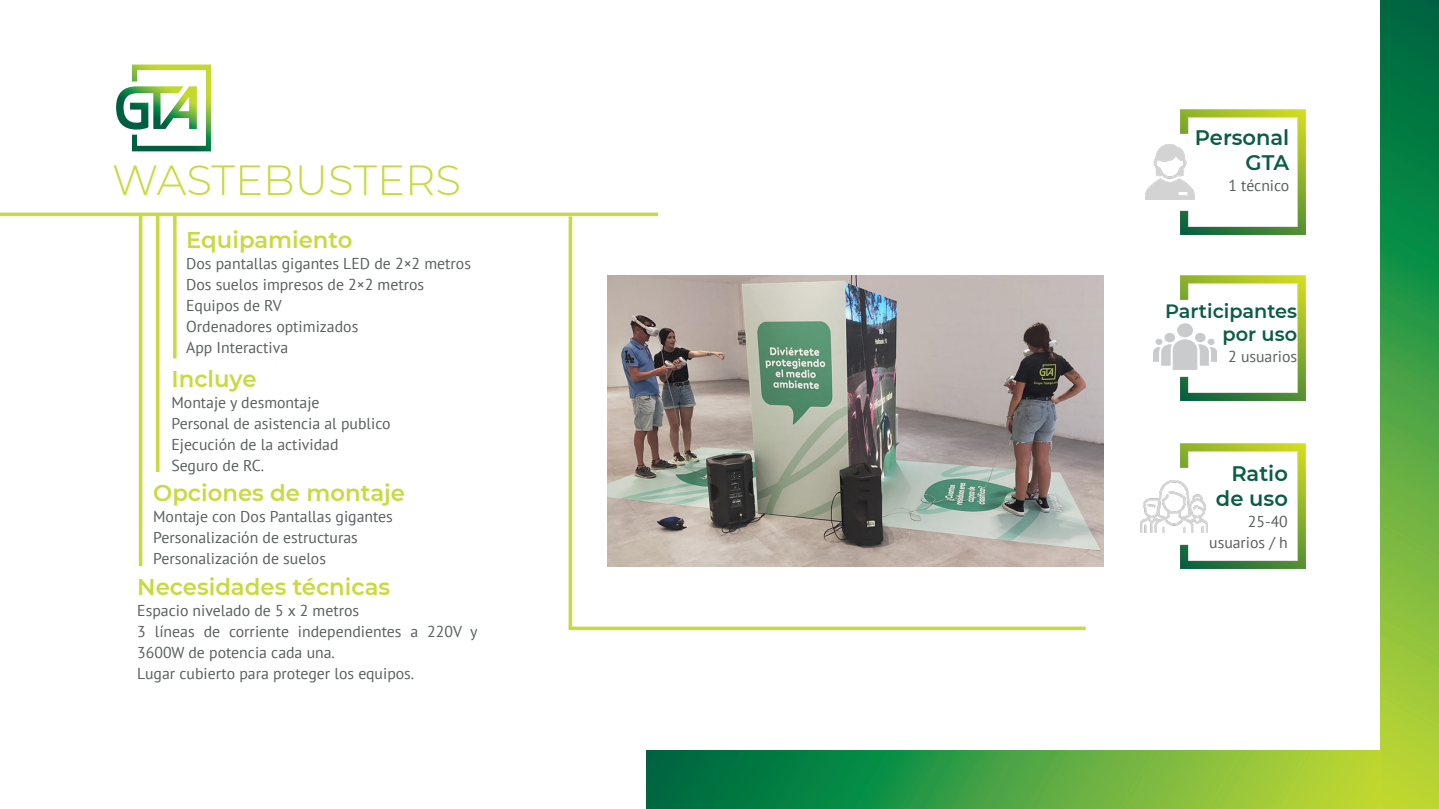
<style>
.page{position:relative;width:1439px;height:809px;background:#fff}
.page>*{position:absolute;margin:0;border:0;box-sizing:border-box;transform-origin:0 0}
.t1{font:300 42px "Montserrat";color:#c7da3e}
.t2{font:600 22.75px "Montserrat";color:#c7da3e}
.t3{font:600 21px "Montserrat";color:#0a5d44}
.t4{font:600 19.25px "Montserrat";color:#0a5d44}
.t5{font:15.75px/21px "PT Sans";color:#595e5e}
</style>
<div class="page">
<svg style="left:1380px;top:0;width:59px;height:809px;background:#4ea240"></svg>
<svg style="left:646px;top:750px;width:734px;height:59px;background:#4ea240"></svg>
<svg style="left:116px;top:64px;width:95px;height:87px"></svg>
<hr style="left:0;top:213px;width:658px;height:3px;background:#c7da3e">
<svg style="left:568px;top:626px;width:517px;height:4px;background:#cedf59"></svg>
<svg style="left:568px;top:216px;width:4px;height:412px;background:#cfdf5c"></svg>
<img style="left:1180px;top:444px;width:125px;height:125px">
<img style="left:1180px;top:275px;width:125px;height:125px">
<img style="left:1180px;top:109px;width:125px;height:125px">
<img style="left:1140px;top:481px;width:67px;height:51px">
<img style="left:1145px;top:144px;width:50px;height:55px">
<img style="left:1153px;top:318px;width:63px;height:56px">
<svg style="left:173px;top:216px;width:4px;height:142px"></svg>
<hr style="left:156px;top:216px;width:3px;height:256px;background:#c7da3e">
<hr style="left:139px;top:215px;width:3px;height:351px;background:#c7da3e">
<img style="left:608px;top:275px;width:495px;height:291px">
<p class="t1" style="left:112px;top:152px;width:350px">WASTEBUSTERS</p>
<p class="t2" style="left:186px;top:223px;width:168px">Equipamiento</p>
<p class="t5" style="left:186px;top:252px;width:286px">Dos pantallas gigantes LED de 2×2 metros</p>
<p class="t5" style="left:186px;top:273px;width:239px">Dos suelos impresos de 2×2 metros</p>
<p class="t5" style="left:186px;top:294px;width:97px">Equipos de RV</p>
<p class="t5" style="left:186px;top:315px;width:174px">Ordenadores optimizados</p>
<p class="t5" style="left:186px;top:336px;width:104px">App Interactiva</p>
<p class="t2" style="left:171px;top:362px;width:87px">Incluye</p>
<p class="t5" style="left:171px;top:391px;width:150px">Montaje y desmontaje</p>
<p class="t5" style="left:171px;top:412px;width:221px">Personal de asistencia al publico</p>
<p class="t5" style="left:171px;top:433px;width:168px">Ejecución de la actividad</p>
<p class="t5" style="left:171px;top:454px;width:94px">Seguro de RC.</p>
<p class="t2" style="left:153px;top:476px;width:253px">Opciones de montaje</p>
<p class="t5" style="left:153px;top:505px;width:241px">Montaje con Dos Pantallas gigantes</p>
<p class="t5" style="left:153px;top:526px;width:206px">Personalización de estructuras</p>
<p class="t5" style="left:153px;top:547px;width:174px">Personalización de suelos</p>
<p class="t2" style="left:137px;top:571px;width:254px">Necesidades técnicas</p>
<p class="t5" style="left:137px;top:600px;width:223px">Espacio nivelado de 5 x 2 metros</p>
<p class="t5" style="left:137px;top:621px;width:342px">3 líneas de corriente independientes a 220V y<br>3600W de potencia cada una.</p>
<p class="t5" style="left:137px;top:663px;width:278px">Lugar cubierto para proteger los equipos.</p>
<p class="t3" style="left:1195px;top:123px;width:96px">Personal</p>
<p class="t3" style="left:1245px;top:148px;width:45px">GTA</p>
<p class="t5" style="left:1228px;top:175px;width:62px">1 técnico</p>
<p class="t4" style="left:1165px;top:297px;width:133px">Participantes</p>
<p class="t4" style="left:1222px;top:321px;width:76px">por uso</p>
<p class="t5" style="left:1228px;top:346px;width:70px">2 usuarios</p>
<p class="t3" style="left:1231px;top:459px;width:58px">Ratio</p>
<p class="t3" style="left:1216px;top:484px;width:73px">de uso</p>
<p class="t5" style="left:1248px;top:511px;width:42px">25-40</p>
<p class="t5" style="left:1209px;top:532px;width:80px">usuarios / h</p>
</div>
